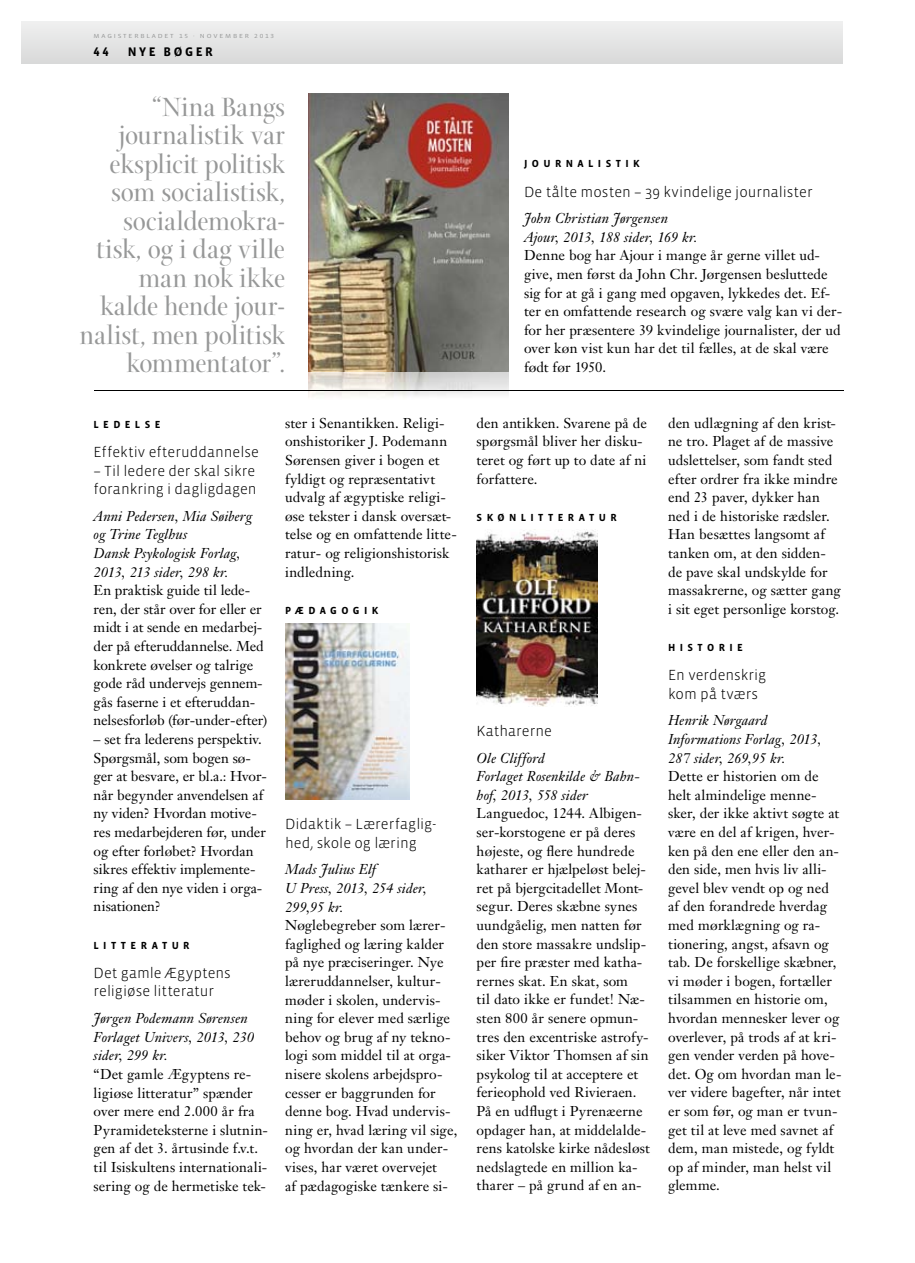
<style>
.page{position:relative;width:915px;height:1263px;background:#fff}
.page>*{position:absolute;margin:0;border:0;box-sizing:border-box;transform-origin:0 0}
.t1{font:28.5px/28.5px "Arepo";color:#979898;text-align:right}
.t2{font:300 15px/18.6px "Vista Sans OT";color:#000}
.t3{font:14.1px/18.6px "Janson Text";letter-spacing:.005em;color:#000}
.t4{font:italic 14.1px/18.6px "Janson Text";letter-spacing:.01em;color:#000}
.t5{font:700 12.75px "Vista Sans OT";letter-spacing:.2em;color:#000}
.t6{font:700 10.5px "Vista Sans OT";letter-spacing:.415em;color:#000}
.t7{font:6px "Vista Sans OT";letter-spacing:.25em;color:#979898;scale:1.2 1}
</style>
<div class="page">
<img style="left:308px;top:93px;width:200px;height:304px">
<img style="left:285px;top:624px;width:124px;height:175px">
<img style="left:476px;top:530px;width:121px;height:176px">
<hr style="left:95px;top:390px;width:748px;height:1px;background:#000">
<div style="left:21px;top:21px;width:821px;height:43px;background:#e4e4e4"></div>
<p class="t7" style="left:94px;top:33px;width:152px">MAGISTERBLADET 15 · NOVEMBER 2013</p>
<p class="t5" style="left:94px;top:45px;width:17px">44</p>
<p class="t5" style="left:128px;top:45px;width:87px">NYE BØGER</p>
<h1 class="t1" style="left:80px;top:96px;width:207px">“Nina Bangs journalistik var eksplicit politisk som socialistisk, socialdemokra&shy;tisk, og i dag ville man nok ikke kalde hende jour&shy;nalist, men politisk kommentator”.</h1>
<p class="t6" style="left:94px;top:419px;width:68px">LEDELSE</p>
<p class="t2" style="left:94px;top:443px;width:167px">Effektiv efteruddannelse</p>
<p class="t2" style="left:94px;top:462px;width:164px">– Til ledere der skal sikre forankring i dagligdagen</p>
<p class="t4" style="left:94px;top:508px;width:160px">Anni Pedersen, Mia Søiberg og Trine Teglhus<br>Dansk Psykologisk Forlag,<br>2013, 213 sider, 298 kr.</p>
<p class="t3" style="left:94px;top:582px;width:175px">En praktisk guide til lede&shy;ren, der står over for eller er midt i at sende en medarbej&shy;der på efteruddannelse. Med konkrete øvelser og talrige gode råd undervejs gennem&shy;gås faserne i et efteruddan&shy;nelsesforløb (før-under-efter)</p>
<p class="t3" style="left:94px;top:731px;width:175px">– set fra lederens perspektiv.<br>Spørgsmål, som bogen sø&shy;ger at besvare, er bl.a.: Hvor&shy;når begynder anvendelsen af ny viden? Hvordan motive&shy;res medarbejderen før, under og efter forløbet? Hvordan sikres effektiv implemente&shy;ring af den nye viden i orga&shy;nisationen?</p>
<p class="t6" style="left:94px;top:940px;width:97px">LITTERATUR</p>
<p class="t2" style="left:94px;top:964px;width:139px">Det gamle Ægyptens religiøse litteratur</p>
<p class="t4" style="left:94px;top:1010px;width:162px">Jørgen Podemann Sørensen<br>Forlaget Univers, 2013, 230 sider, 299 kr.</p>
<p class="t3" style="left:94px;top:1066px;width:176px">“Det gamle Ægyptens re&shy;ligiøse litteratur” spænder over mere end 2.000 år fra<br>Pyramideteksterne i slutnin&shy;gen af det 3. årtusinde f.v.t. til Isiskultens internationali&shy;sering og de hermetiske tek-</p>
<p class="t3" style="left:285px;top:415px;width:173px">ster i Senantikken. Religi&shy;onshistoriker J. Podemann<br>Sørensen giver i bogen et fyldigt og repræsentativt udvalg af ægyptiske religi&shy;øse tekster i dansk oversæt&shy;telse og en omfattende litte&shy;ratur- og religionshistorisk indledning.</p>
<p class="t6" style="left:285px;top:605px;width:95px">PÆDAGOGIK</p>
<p class="t2" style="left:285px;top:815px;width:153px">Didaktik – Lærerfaglig&shy;hed, skole og læring</p>
<p class="t4" style="left:285px;top:862px;width:143px">Mads Julius Elf<br>U Press, 2013, 254 sider,<br>299,95 kr.</p>
<p class="t3" style="left:285px;top:917px;width:174px">Nøglebegreber som lærer&shy;faglighed og læring kalder på nye præciseringer. Nye læreruddannelser, kultur&shy;møder i skolen, undervis&shy;ning for elever med særlige behov og brug af ny tekno&shy;logi som middel til at orga&shy;nisere skolens arbejdspro&shy;cesser er baggrunden for denne bog. Hvad undervis&shy;ning er, hvad læring vil sige, og hvordan der kan under&shy;vises, har været overvejet<br>af pædagogiske tænkere si-</p>
<p class="t6" style="left:524px;top:159px;width:117px">JOURNALISTIK</p>
<p class="t2" style="left:524px;top:183px;width:290px">De tålte mosten – 39 kvindelige journalister</p>
<p class="t4" style="left:524px;top:211px;width:175px">John Christian Jørgensen<br>Ajour, 2013, 188 sider, 169 kr.</p>
<p class="t3" style="left:524px;top:248px;width:319px">Denne bog har Ajour i mange år gerne villet ud&shy;give, men først da John Chr. Jørgensen besluttede sig for at gå i gang med opgaven, lykkedes det. Ef&shy;ter en omfattende research og svære valg kan vi der&shy;for her præsentere 39 kvindelige journalister, der ud over køn vist kun har det til fælles, at de skal være født før 1950.</p>
<p class="t3" style="left:476px;top:415px;width:172px">den antikken. Svarene på de spørgsmål bliver her disku&shy;teret og ført up to date af ni forfattere.</p>
<p class="t6" style="left:476px;top:512px;width:142px">SKØNLITTERATUR</p>
<p class="t2" style="left:476px;top:722px;width:77px">Katharerne</p>
<p class="t4" style="left:476px;top:750px;width:165px">Ole Clifford<br>Forlaget Rosenkilde &amp; Bahn&shy;hof, 2013, 558 sider</p>
<p class="t3" style="left:476px;top:806px;width:175px">Languedoc, 1244. Albigen&shy;ser-korstogene er på deres højeste, og flere hundrede katharer er hjælpeløst belej&shy;ret på bjergcitadellet Mont&shy;segur. Deres skæbne synes uundgåelig, men natten før den store massakre undslip&shy;per fire præster med katha&shy;rernes skat. En skat, som<br>til dato ikke er fundet! Næ&shy;sten 800 år senere opmun&shy;tres den excentriske astrofy&shy;siker Viktor Thomsen af sin psykolog til at acceptere et ferieophold ved Rivieraen.<br>På en udflugt i Pyrenæerne opdager han, at middelalde&shy;rens katolske kirke nådesløst nedslag tede en million ka&shy;tharer – på grund af en an-</p>
<p class="t3" style="left:668px;top:415px;width:174px">den udlægning af den krist&shy;ne tro. Plaget af de massive udslettelser, som fandt sted efter ordrer fra ikke mindre end 23 paver, dykker han ned i de historiske rædsler.<br>Han besættes langsomt af tanken om, at den sidden&shy;de pave skal undskylde for massakrerne, og sætter gang i sit eget personlige korstog.</p>
<p class="t6" style="left:668px;top:642px;width:76px">HISTORIE</p>
<p class="t2" style="left:668px;top:666px;width:100px">En verdenskrig kom på tværs</p>
<p class="t4" style="left:668px;top:713px;width:155px">Henrik Nørgaard<br>Informations Forlag, 2013,<br>287 sider, 269,95 kr.</p>
<p class="t3" style="left:668px;top:768px;width:175px">Dette er historien om de helt almindelige menne&shy;sker, der ikke aktivt søgte at være en del af krigen, hver&shy;ken på den ene eller den an&shy;den side, men hvis liv alli&shy;gevel blev vendt op og ned af den forandrede hverdag med mørklægning og ra&shy;tionering, angst, afsavn og tab. De forskellige skæbner, vi møder i bogen, fortæller tilsammen en historie om, hvordan mennesker lever og overlever, på trods af at kri&shy;gen vender verden på hove&shy;det. Og om hvordan man le&shy;ver videre bagefter, når intet er som før, og man er tvun&shy;get til at leve med savnet af dem, man mistede, og fyldt op af minder, man helst vil glemme.</p>
</div>
